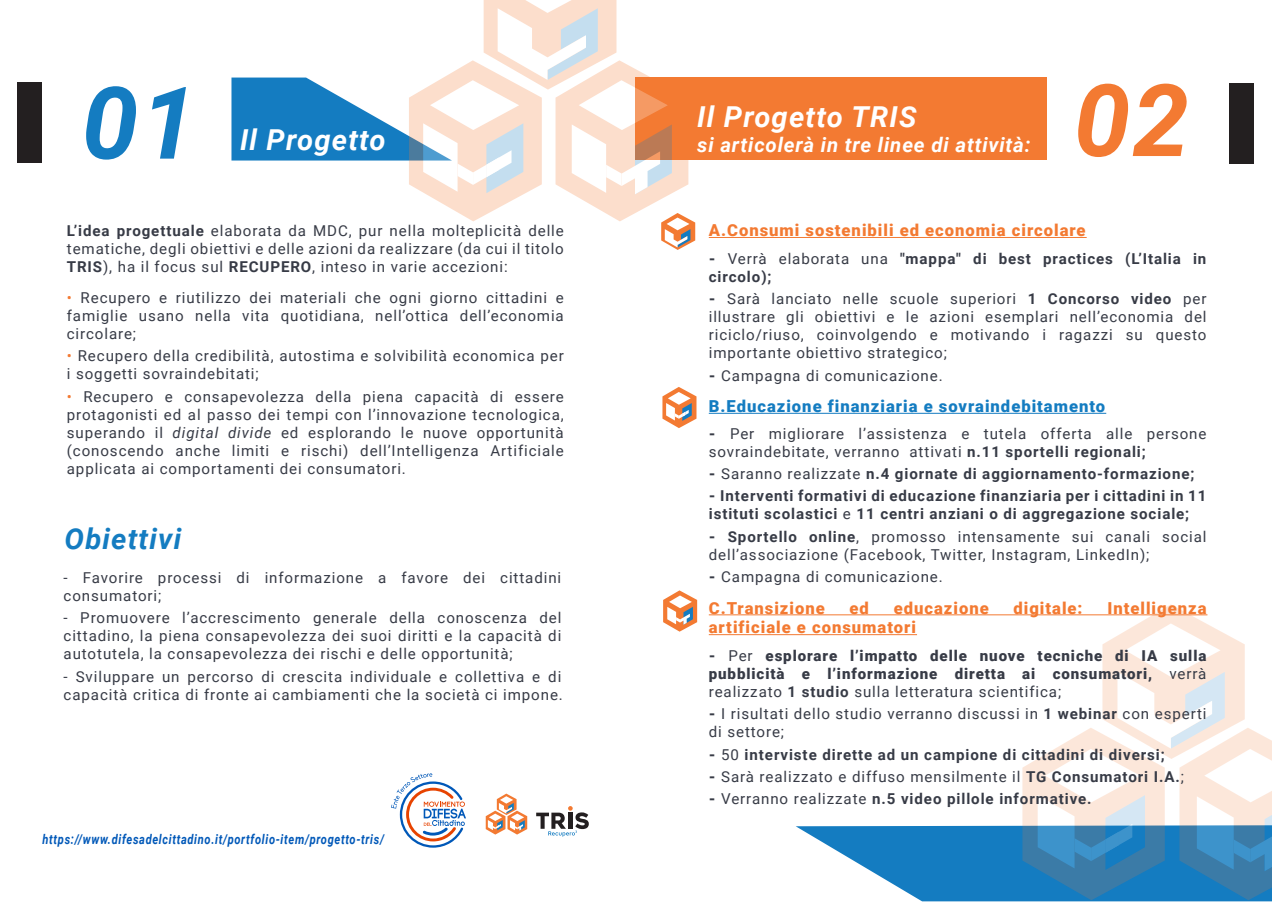
<style>
.page{position:relative;width:1272px;height:902px;background:#fff}
.page>*{position:absolute;margin:0;border:0;box-sizing:border-box;transform-origin:0 0}
.t1{font:italic 700 100.35px "Roboto";color:#f37a32}
.t2{font:italic 700 100.35px "Roboto";color:#147cc1}
.t3{font:italic 700 28.8px "Roboto";letter-spacing:.04em;color:#fff}
.t4{font:italic 700 28.8px "Roboto";letter-spacing:.04em;color:#147cc1}
.t5{font:italic 700 20.25px "Roboto";letter-spacing:.04em;color:#fff}
.t6{font:900 16.5px "Roboto";letter-spacing:.06em;color:#f37a32}
.t7{font:900 16.5px "Roboto";letter-spacing:.06em;color:#147cc1}
.t8{font:15px/18px "Roboto";letter-spacing:.06em;color:#373b46}
.t9{font:700 15px/18px "Roboto";letter-spacing:.06em;color:#373b46}
.t10{font:900 15px/18px "Roboto";letter-spacing:.06em;color:#373b46;text-align:justify}
.t11{font:italic 700 13.5px "Roboto";letter-spacing:.06em;color:#0058b8;scale:.82 1}
.s1{font-weight:700}
.s2{color:#f37a32}
.s3{font-style:italic}
.s4{font-weight:900}
.s5{font-weight:400}
</style>
<div class="page">
<div style="left:1229px;top:84px;width:24px;height:80px;background:#231f20"></div>
<div style="left:635px;top:77px;width:411px;height:82px;background:#f37a32"></div>
<div style="left:17px;top:82px;width:25px;height:81px;background:#231f20"></div>
<svg style="left:795px;top:604px;width:476px;height:297px"></svg>
<svg style="left:663px;top:590px;width:34px;height:41px"></svg>
<svg style="left:662px;top:387px;width:34px;height:41px"></svg>
<svg style="left:231px;top:0;width:464px;height:250px"></svg>
<svg style="left:485px;top:793px;width:42px;height:41px"></svg>
<svg style="left:536px;top:806px;width:53px;height:30px"></svg>
<svg style="left:391px;top:773px;width:75px;height:74px"></svg>
<hr style="left:708px;top:237px;width:378px;height:1px;background:#f37a32">
<hr style="left:708px;top:413px;width:398px;height:1px;background:#147cc1">
<hr style="left:708px;top:614px;width:499px;height:1px;background:#f37a32">
<hr style="left:708px;top:634px;width:209px;height:1px;background:#f37a32">
<h1 class="t2" style="left:82px;top:53px;width:117px">01</h1>
<h2 class="t3" style="left:240px;top:119px;width:147px">Il Progetto</h2>
<p class="t8" style="left:67px;top:221px;width:498px;text-align:justify"><span class="s1">L’idea progettuale</span> elaborata da MDC, pur nella molteplicità delle tematiche, degli obiettivi e delle azioni da realizzare (da cui il titolo <span class="s1">TRIS</span>), ha il focus sul <span class="s1">RECUPERO</span>, inteso in varie accezioni:</p>
<p class="t8" style="left:67px;top:288px;width:498px;text-align:justify"><span class="s2">•</span> Recupero e riutilizzo dei materiali che ogni giorno cittadini e famiglie usano nella vita quotidiana, nell’ottica dell’economia circolare;</p>
<p class="t8" style="left:67px;top:346px;width:498px"><span class="s2">•</span> Recupero della credibilità, autostima e solvibilità economica per i soggetti sovraindebitati;</p>
<p class="t8" style="left:67px;top:387px;width:498px;text-align:justify"><span class="s2">•</span> Recupero e consapevolezza della piena capacità di essere protagonisti ed al passo dei tempi con l’innovazione tecnologica, superando il <span class="s3">digital divide</span> ed esplorando le nuove opportunità (conoscendo anche limiti e rischi) dell’Intelligenza Artificiale applicata ai comportamenti dei consumatori.</p>
<h2 class="t4" style="left:65px;top:518px;width:118px">Obiettivi</h2>
<p class="t8" style="left:64px;top:568px;width:499px">- Favorire processi di informazione a favore dei cittadini consumatori;</p>
<p class="t8" style="left:64px;top:608px;width:499px;text-align:justify">- Promuovere l’accrescimento generale della conoscenza del cittadino, la piena consapevolezza dei suoi diritti e la capacità di autotutela, la consapevolezza dei rischi e delle opportunità;</p>
<p class="t8" style="left:64px;top:666px;width:501px">- Sviluppare un percorso di crescita individuale e collettiva e di capacità critica di fronte ai cambiamenti che la società ci impone.</p>
<p class="t11" style="left:43px;top:829px;width:418px">https://www.difesadelcittadino.it/portfolio-item/progetto-tris/</p>
<h2 class="t3" style="left:697px;top:97px;width:221px">Il Progetto TRIS</h2>
<h3 class="t5" style="left:697px;top:130px;width:335px">si articolerà in tre linee di attività:</h3>
<h1 class="t1" style="left:1073px;top:50px;width:117px">02</h1>
<p class="t6" style="left:708px;top:219px;width:378px">A.Consumi sostenibili ed economia circolare</p>
<p class="t9" style="left:708px;top:249px;width:499px"><span class="s4">-</span> <span class="s5">Verrà elaborata una</span> "mappa" di best practices (L’Italia in circolo);</p>
<p class="t8" style="left:708px;top:289px;width:499px;text-align:justify"><span class="s4">-</span> Sarà lanciato nelle scuole superiori <span class="s1">1 Concorso video</span> per illustrare gli obiettivi e le azioni esemplari nell’economia del riciclo/riuso, coinvolgendo e motivando i ragazzi su questo importante obiettivo strategico;</p>
<p class="t8" style="left:708px;top:365px;width:235px"><span class="s4">-</span> Campagna di comunicazione.</p>
<p class="t7" style="left:708px;top:394px;width:398px">B.Educazione finanziaria e sovraindebitamento</p>
<p class="t8" style="left:708px;top:424px;width:499px"><span class="s4">-</span> Per migliorare l’assistenza e tutela offerta alle persone sovraindebitate, verranno attivati <span class="s1">n.11 sportelli regionali;</span></p>
<p class="t9" style="left:708px;top:464px;width:487px"><span class="s4">-</span> <span class="s5">Saranno realizzate</span> n.4 giornate di aggiornamento-formazione;</p>
<p class="t9" style="left:708px;top:486px;width:499px"><span class="s4">-</span> Interventi formativi di educazione finanziaria per i cittadini in 11 istituti scolastici <span class="s5">e</span> 11 centri anziani o di aggregazione sociale;</p>
<p class="t8" style="left:708px;top:527px;width:499px"><span class="s4">-</span> <span class="s1">Sportello online</span>, promosso intensamente sui canali social dell’associazione (Facebook, Twitter, Instagram, LinkedIn);</p>
<p class="t8" style="left:708px;top:567px;width:235px"><span class="s4">-</span> Campagna di comunicazione.</p>
<p class="t6" style="left:708px;top:596px;width:117px">C.Transizione</p>
<p class="t6" style="left:849px;top:596px;width:21px">ed</p>
<p class="t6" style="left:893px;top:596px;width:97px">educazione</p>
<p class="t6" style="left:1013px;top:596px;width:71px">digitale:</p>
<p class="t6" style="left:1107px;top:596px;width:101px">Intelligenza</p>
<p class="t6" style="left:708px;top:616px;width:209px">artificiale e consumatori</p>
<p class="t10" style="left:708px;top:646px;width:499px">- <span class="s5">Per</span> esplorare l’impatto delle nuove tecniche di IA sulla pubblicità e l’informazione diretta ai consumatori, <span class="s5">verrà realizzato</span> <span class="s1">1 studio</span> <span class="s5">sulla letteratura scientifica;</span></p>
<p class="t8" style="left:708px;top:704px;width:499px"><span class="s4">-</span> I risultati dello studio verranno discussi in <span class="s1">1 webinar</span> con esperti di settore;</p>
<p class="t9" style="left:708px;top:744px;width:457px"><span class="s4">-</span> <span class="s5">50</span> interviste dirette ad un campione di cittadini di diversi;</p>
<p class="t8" style="left:708px;top:767px;width:476px"><span class="s4">-</span> Sarà realizzato e diffuso mensilmente il <span class="s1">TG Consumatori I.A.</span>;</p>
<p class="t9" style="left:708px;top:789px;width:384px"><span class="s4">-</span> <span class="s5">Verranno realizzate</span> n.5 video pillole informative.</p>
</div>
